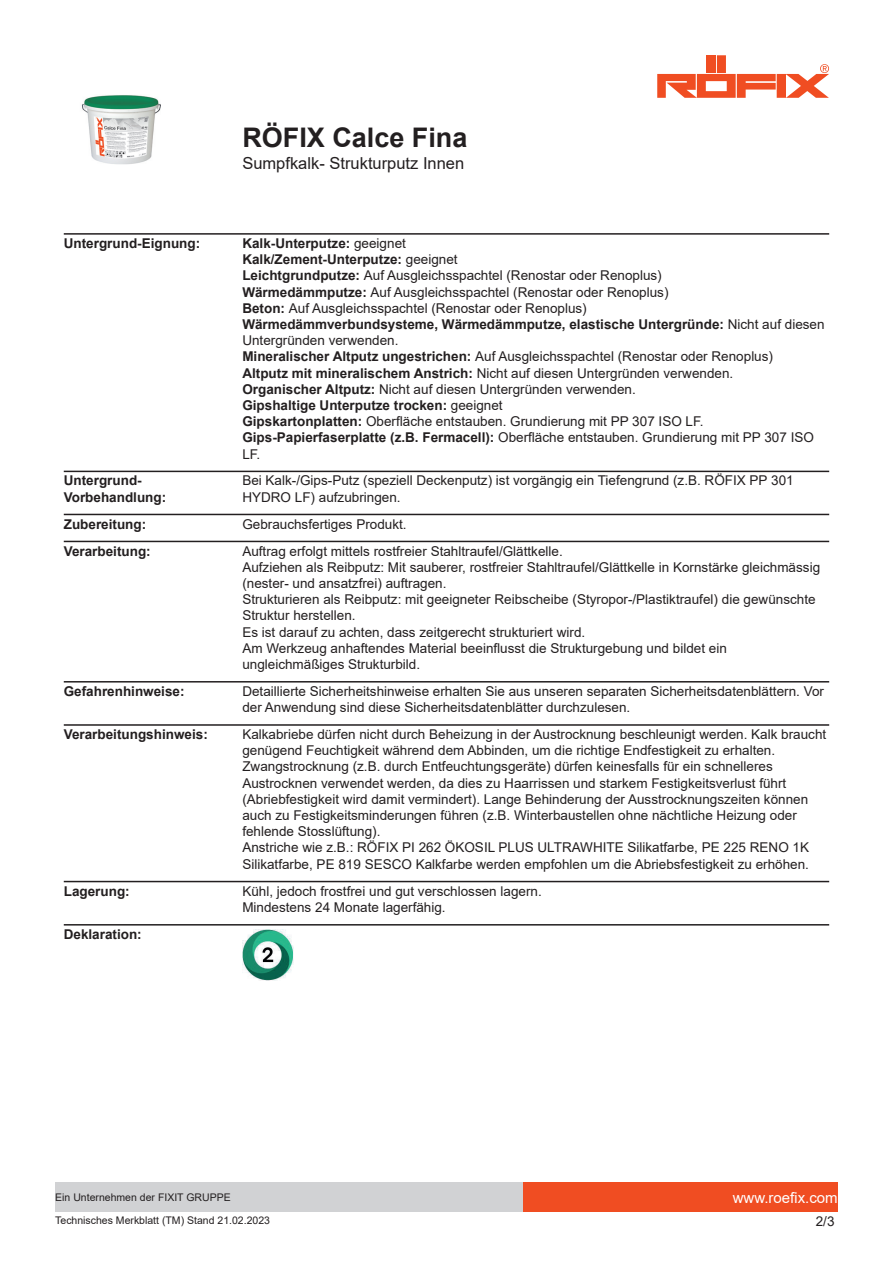
<style>
.page{position:relative;width:893px;height:1263px;background:#fff}
.page>*{position:absolute;margin:0;border:0;box-sizing:border-box;transform-origin:0 0}
.t1{font:700 27px "Arial";color:#231f20}
.t2{font:16.5px "Arial";color:#231f20}
.t3{font:15px "Arial";color:#fff}
.t4{font:13.5px/16.2px "Arial";color:#231f20}
.t5{font:700 13.5px/16.2px "Arial";color:#231f20}
.t6{font:10.5px "Arial";color:#231f20}
.s1{font-weight:700}
</style>
<div class="page">
<img style="left:82px;top:95px;width:79px;height:70px">
<div style="left:717px;top:55px;width:9px;height:18px;background:#f04d22"></div>
<div style="left:707px;top:55px;width:9px;height:18px;background:#f04d22"></div>
<svg style="left:657px;top:64px;width:172px;height:34px"></svg>
<div style="left:523px;top:1182px;width:315px;height:30px;background:#f04d22"></div>
<div style="left:55px;top:1182px;width:468px;height:30px;background:#d1d2d4"></div>
<hr style="left:64px;top:233px;width:765px;height:2px;background:#231f20">
<hr style="left:64px;top:471px;width:765px;height:1px;background:#231f20">
<hr style="left:64px;top:514px;width:765px;height:1px;background:#231f20">
<hr style="left:64px;top:541px;width:765px;height:1px;background:#231f20">
<hr style="left:64px;top:681px;width:765px;height:1px;background:#231f20">
<hr style="left:64px;top:724px;width:765px;height:2px;background:#231f20">
<hr style="left:64px;top:881px;width:765px;height:1px;background:#231f20">
<hr style="left:64px;top:924px;width:765px;height:1px;background:#231f20">
<img style="left:242px;top:929px;width:51px;height:51px">
<h1 class="t1" style="left:242px;top:119px;width:227px">RÖFIX Calce Fina</h1>
<p class="t2" style="left:242px;top:152px;width:223px">Sumpfkalk- Strukturputz Innen</p>
<p class="t5" style="left:64px;top:235px;width:138px">Untergrund-Eignung:</p>
<p class="t4" style="left:242px;top:235px;width:584px"><span class="s1">Kalk-Unterputze:</span> geeignet<br><span class="s1">Kalk/Zement-Unterputze:</span> geeignet<br><span class="s1">Leichtgrundputze:</span> Auf Ausgleichsspachtel (Renostar oder Renoplus)<br><span class="s1">Wärmedämmputze:</span> Auf Ausgleichsspachtel (Renostar oder Renoplus)<br><span class="s1">Beton:</span> Auf Ausgleichsspachtel (Renostar oder Renoplus)<br><span class="s1">Wärmedämmverbundsysteme, Wärmedämmputze, elastische Untergründe:</span> Nicht auf diesen Untergründen verwenden.<br><span class="s1">Mineralischer Altputz ungestrichen:</span> Auf Ausgleichsspachtel (Renostar oder Renoplus)<br><span class="s1">Altputz mit mineralischem Anstrich:</span> Nicht auf diesen Untergründen verwenden.<br><span class="s1">Organischer Altputz:</span> Nicht auf diesen Untergründen verwenden.<br><span class="s1">Gipshaltige Unterputze trocken:</span> geeignet<br><span class="s1">Gipskartonplatten:</span> Oberfläche entstauben. Grundierung mit PP 307 ISO LF.<br><span class="s1">Gips-Papierfaserplatte (z.B. Fermacell):</span> Oberfläche entstauben. Grundierung mit PP 307 ISO LF.</p>
<p class="t5" style="left:64px;top:473px;width:104px">Untergrund-<br>Vorbehandlung:</p>
<p class="t4" style="left:242px;top:472px;width:553px">Bei Kalk-/Gips-Putz (speziell Deckenputz) ist vorgängig ein Tiefengrund (z.B. RÖFIX PP 301<br>HYDRO LF) aufzubringen.</p>
<p class="t5" style="left:64px;top:516px;width:84px">Zubereitung:</p>
<p class="t4" style="left:242px;top:516px;width:166px">Gebrauchsfertiges Produkt.</p>
<p class="t5" style="left:64px;top:543px;width:89px">Verarbeitung:</p>
<p class="t4" style="left:242px;top:543px;width:579px">Auftrag erfolgt mittels rostfreier Stahltraufel/Glättkelle.<br>Aufziehen als Reibputz: Mit sauberer, rostfreier Stahltraufel/Glättkelle in Kornstärke gleichmässig (nester- und ansatzfrei) auftragen.<br>Strukturieren als Reibputz: mit geeigneter Reibscheibe (Styropor-/Plastiktraufel) die gewünschte Struktur herstellen.<br>Es ist darauf zu achten, dass zeitgerecht strukturiert wird.<br>Am Werkzeug anhaftendes Material beeinflusst die Strukturgebung und bildet ein ungleichmäßiges Strukturbild.</p>
<p class="t5" style="left:64px;top:683px;width:122px">Gefahrenhinweise:</p>
<p class="t4" style="left:242px;top:683px;width:583px">Detaillierte Sicherheitshinweise erhalten Sie aus unseren separaten Sicherheitsdatenblättern. Vor der Anwendung sind diese Sicherheitsdatenblätter durchzulesen.</p>
<p class="t5" style="left:64px;top:726px;width:146px">Verarbeitungshinweis:</p>
<p class="t4" style="left:242px;top:726px;width:585px">Kalkabriebe dürfen nicht durch Beheizung in der Austrocknung beschleunigt werden. Kalk braucht genügend Feuchtigkeit während dem Abbinden, um die richtige Endfestigkeit zu erhalten.<br>Zwangstrocknung (z.B. durch Entfeuchtungsgeräte) dürfen keinesfalls für ein schnelleres Austrocknen verwendet werden, da dies zu Haarrissen und starkem Festigkeitsverlust führt (Abriebfestigkeit wird damit vermindert). Lange Behinderung der Ausstrocknungszeiten können auch zu Festigkeitsminderungen führen (z.B. Winterbaustellen ohne nächtliche Heizung oder fehlende Stosslüftung).<br>Anstriche wie z.B.: RÖFIX PI 262 ÖKOSIL PLUS ULTRAWHITE Silikatfarbe, PE 225 RENO 1K Silikatfarbe, PE 819 SESCO Kalkfarbe werden empfohlen um die Abriebsfestigkeit zu erhöhen.</p>
<p class="t5" style="left:64px;top:883px;width:68px">Lagerung:</p>
<p class="t4" style="left:242px;top:883px;width:301px">Kühl, jedoch frostfrei und gut verschlossen lagern.<br>Mindestens 24 Monate lagerfähig.</p>
<p class="t5" style="left:64px;top:926px;width:80px">Deklaration:</p>
<p class="t6" style="left:55px;top:1190px;width:177px">Ein Unternehmen der FIXIT GRUPPE</p>
<p class="t3" style="left:733px;top:1187px;width:107px">www.roefix.com</p>
<p class="t6" style="left:55px;top:1213px;width:216px">Technisches Merkblatt (TM) Stand 21.02.2023</p>
<p class="t4" style="left:816px;top:1213px;width:20px">2/3</p>
</div>
